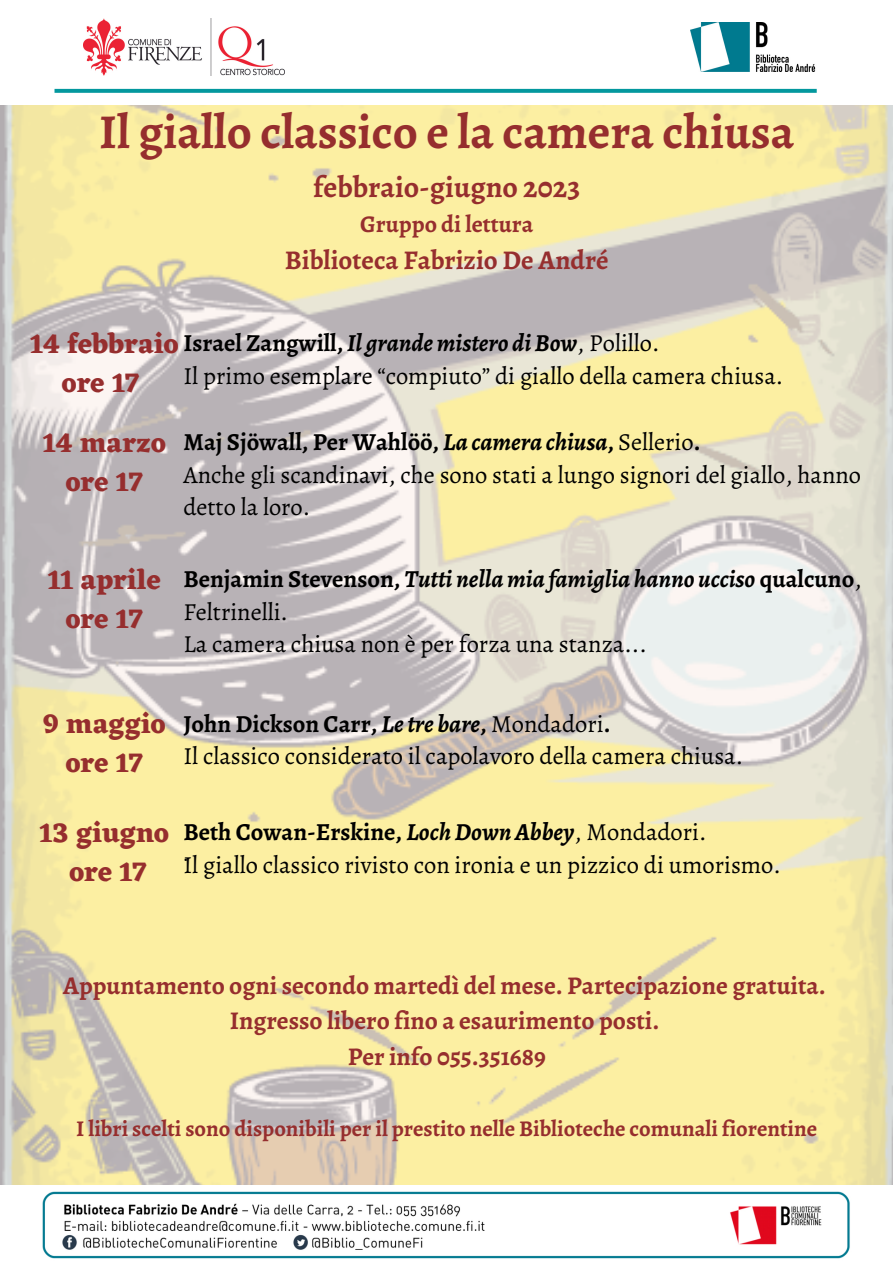
<style>
.page{position:relative;width:893px;height:1263px;background:#fff}
.page>*{position:absolute;margin:0;border:0;box-sizing:border-box;transform-origin:0 0}
.t1{font:700 48.75px "Alegreya";color:#962e2e}
.t2{font:700 30px "Alegreya";color:#962e2e}
.t3{font:700 28.05px/38.8px "Eczar";color:#962e2e;text-align:center}
.t4{font:700 27px "Alegreya";color:#962e2e}
.t5{font:700 25.5px/35.5px "Alegreya";color:#962e2e;text-align:center}
.t6{font:24.53px/32.6px "Alegreya";color:#000}
.t7{font:24.53px "Abhaya Libre";color:#000}
.t8{font:700 24px "Alegreya";color:#962e2e}
.t9{font:700 22.5px "Alegreya";color:#962e2e}
.s1{font-weight:700}
.s2{font-weight:700;font-style:italic}
</style>
<div class="page">
<svg style="left:55px;top:89px;width:761px;height:4px;background:#0d9ca2"></svg>
<img style="left:84px;top:19px;width:200px;height:56px">
<img style="left:691px;top:23px;width:125px;height:48px">
<img style="left:0;top:105px;width:893px;height:1080px">
<img style="left:42px;top:1191px;width:808px;height:68px">
<h1 class="t1" style="left:99px;top:99px;width:696px">Il giallo classico e la camera chiusa</h1>
<p class="t2" style="left:313px;top:166px;width:268px">febbraio-giugno 2023</p>
<p class="t8" style="left:360px;top:208px;width:174px">Gruppo di lettura</p>
<p class="t4" style="left:285px;top:241px;width:325px">Biblioteca Fabrizio De André</p>
<p class="t3" style="left:30px;top:324px;width:150px">14 febbraio ore 17</p>
<p class="t6" style="left:183px;top:327px;width:601px"><span class="s1">Israel Zangwill,</span><span class="s2">Il grandemistero diBow</span>, Polillo.<br>Il primo esemplare “compiuto” di giallo della camera chiusa.</p>
<p class="t3" style="left:43px;top:423px;width:125px">14 marzo ore 17</p>
<p class="t6" style="left:183px;top:426px;width:679px"><span class="s1">Maj Sjöwall, Per Wahlöö,</span> <span class="s2">La camera chiusa</span><span class="s1">,</span> Sellerio<span class="s1">.<br></span>Anche gli scandinavi, che sono stati a lungo signori del giallo, hanno detto la loro.</p>
<p class="t3" style="left:48px;top:560px;width:114px">11 aprile ore 17</p>
<p class="t6" style="left:183px;top:562px;width:679px"><span class="s1">Benjamin Stevenson,</span> <span class="s2">Tutti nellamia famiglia hanno ucciso</span> <span class="s1">qualcuno</span>,<br>Feltrinelli.<br>La camera chiusa non è per forza una stanza...</p>
<p class="t3" style="left:43px;top:704px;width:124px">9 maggio ore 17</p>
<p class="t6" style="left:183px;top:707px;width:561px"><span class="s1">John Dickson Carr,</span> <span class="s2">Letre bare</span><span class="s1">,</span> Mondadori<span class="s1">.<br></span>Il classico considerato il capolavoro della camera chiusa.</p>
<p class="t3" style="left:39px;top:813px;width:131px">13 giugno ore 17</p>
<p class="t6" style="left:183px;top:815px;width:599px"><span class="s1">Beth Cowan-Erskine,</span> <span class="s2">LochDownAbbey</span>, Mondadori.<br>Il giallo classico rivisto con ironia e un pizzico di umorismo.</p>
<p class="t7" style="left:183px;top:840px;width:6px">.</p>
<p class="t5" style="left:63px;top:967px;width:764px">Appuntamento ogni secondo martedì del mese. Partecipazione gratuita.<br>Ingresso libero fino a esaurimento posti.<br>Per info 055.351689</p>
<p class="t9" style="left:76px;top:1113px;width:742px">I libri scelti sono disponibili per il prestito nelle Biblioteche comunali fiorentine</p>
</div>
